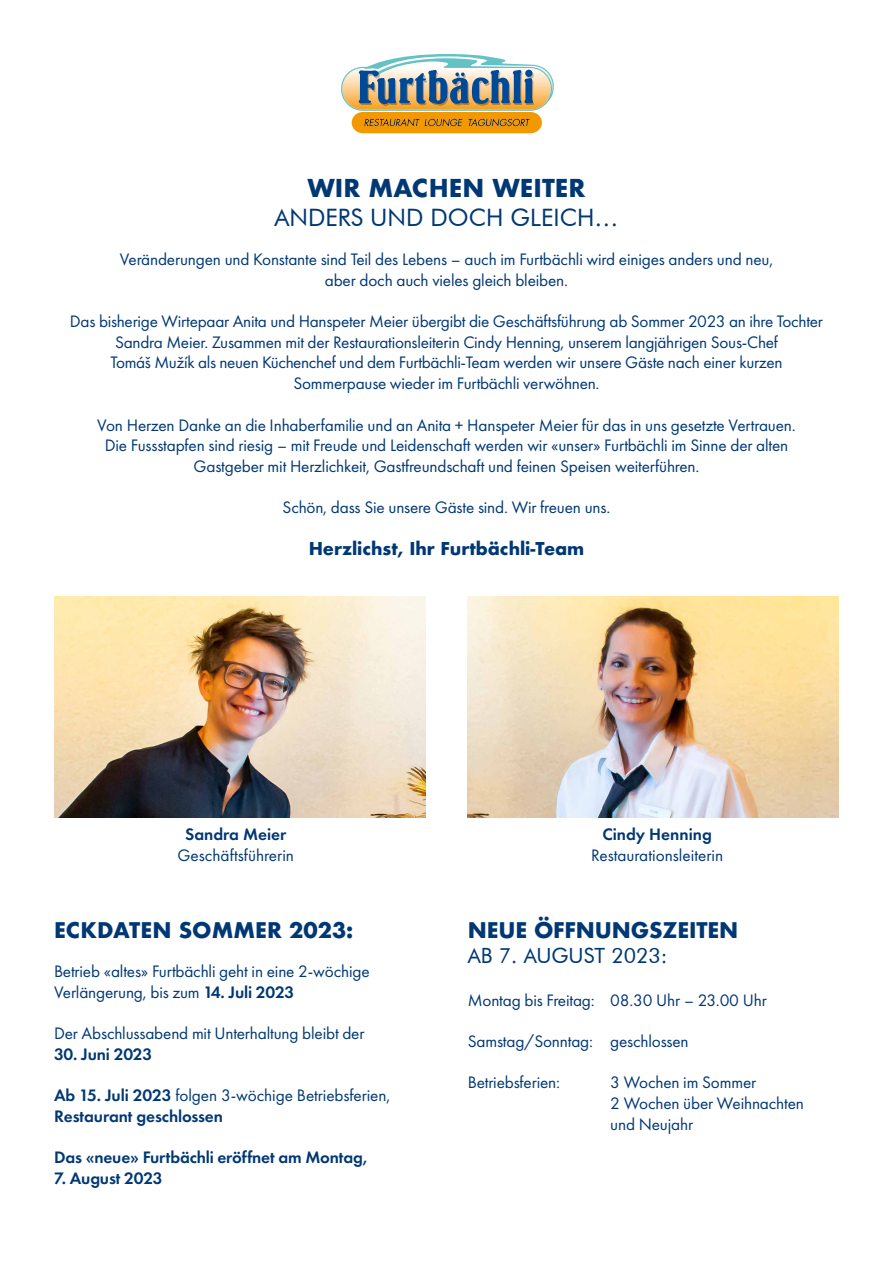
<style>
.page{position:relative;width:893px;height:1263px;background:#fff}
.page>*{position:absolute;margin:0;border:0;box-sizing:border-box;transform-origin:0 0}
.t1{font:24px "Futura BT";color:#003874}
.t2{font:700 24px "Futura";color:#003874}
.t3{font:700 21px "Futura";letter-spacing:-.01em;color:#003874}
.t4{font:21px "Futura BT";color:#003874}
.t5{font:17.25px/20.7px "Futura PT";letter-spacing:-.01em;color:#003874;text-align:center}
.t6{font:600 17.25px/20.7px "Futura PT";letter-spacing:-.01em;color:#003874}
.t7{font:17.25px "Futura PT";color:#003773}
.t8{font:700 17.25px "Futura";letter-spacing:-.005em;color:#003874}
.t9{font:600 17.25px "Futura PT";color:#003773}
.s1{font-weight:600}
.s2{font-weight:400}
</style>
<div class="page">
<img style="left:54px;top:596px;width:371px;height:221px">
<img style="left:468px;top:596px;width:371px;height:221px">
<svg style="left:341px;top:54px;width:213px;height:79px"></svg>
<h1 class="t2" style="left:307px;top:171px;width:280px">WIR MACHEN WEITER</h1>
<h1 class="t1" style="left:274px;top:203px;width:346px">ANDERS UND DOCH GLEICH…</h1>
<p class="t5" style="left:120px;top:249px;width:655px">Veränderungen und Konstante sind Teil des Lebens – auch im Furtbächli wird einiges anders und neu, aber doch auch vieles gleich bleiben.</p>
<p class="t5" style="left:70px;top:311px;width:754px">Das bisherige Wirtepaar Anita und Hanspeter Meier übergibt die Geschäftsführung ab Sommer 2023 an ihre Tochter Sandra Meier. Zusammen mit der Restaurationsleiterin Cindy Henning, unserem langjährigen Sous-Chef<br>Tomáš Mužík als neuen Küchenchef und dem Furtbächli-Team werden wir unsere Gäste nach einer kurzen Sommerpause wieder im Furtbächli verwöhnen.</p>
<p class="t5" style="left:97px;top:414px;width:700px">Von Herzen Danke an die Inhaberfamilie und an Anita + Hanspeter Meier für das in uns gesetzte Vertrauen.<br>Die Fussstapfen sind riesig – mit Freude und Leidenschaft werden wir «unser» Furtbächli im Sinne der alten<br>Gastgeber mit Herzlichkeit, Gastfreundschaft und feinen Speisen weiterführen.</p>
<p class="t5" style="left:283px;top:497px;width:329px">Schön, dass Sie unsere Gäste sind. Wir freuen uns.</p>
<p class="t8" style="left:309px;top:536px;width:277px">Herzlichst, Ihr Furtbächli-Team</p>
<p class="t9" style="left:185px;top:824px;width:103px">Sandra Meier</p>
<p class="t7" style="left:178px;top:845px;width:118px">Geschäftsführerin</p>
<p class="t3" style="left:54px;top:915px;width:301px">ECKDATEN SOMMER 2023:</p>
<p class="t5" style="left:54px;top:961px;width:317px;text-align:left">Betrieb «altes» Furtbächli geht in eine 2-wöchige<br>Verlängerung, bis zum <span class="s1">14. Juli 2023</span></p>
<p class="t5" style="left:54px;top:1023px;width:312px">Der Abschlussabend mit Unterhaltung bleibt der</p>
<p class="t6" style="left:54px;top:1043px;width:100px">30. Juni 2023</p>
<p class="t6" style="left:54px;top:1085px;width:338px">Ab 15. Juli 2023 <span class="s2">folgen 3-wöchige Betriebsferien,<br></span>Restaurant geschlossen</p>
<p class="t6" style="left:54px;top:1147px;width:315px">Das «neue» Furtbächli eröffnet am Montag,</p>
<p class="t6" style="left:54px;top:1167px;width:110px">7. August 2023</p>
<p class="t9" style="left:602px;top:824px;width:111px">Cindy Henning</p>
<p class="t7" style="left:591px;top:845px;width:134px">Restaurationsleiterin</p>
<p class="t3" style="left:468px;top:915px;width:272px">NEUE ÖFFNUNGSZEITEN</p>
<p class="t4" style="left:468px;top:943px;width:201px">AB 7. AUGUST 2023:</p>
<p class="t5" style="left:468px;top:989px;width:301px">Montag bis Freitag: 08.30 Uhr – 23.00 Uhr</p>
<p class="t5" style="left:468px;top:1031px;width:222px">Samstag/Sonntag: geschlossen</p>
<p class="t5" style="left:468px;top:1072px;width:94px">Betriebsferien:</p>
<p class="t5" style="left:610px;top:1072px;width:195px;text-align:left">3 Wochen im Sommer<br>2 Wochen über Weihnachten und Neujahr</p>
</div>
